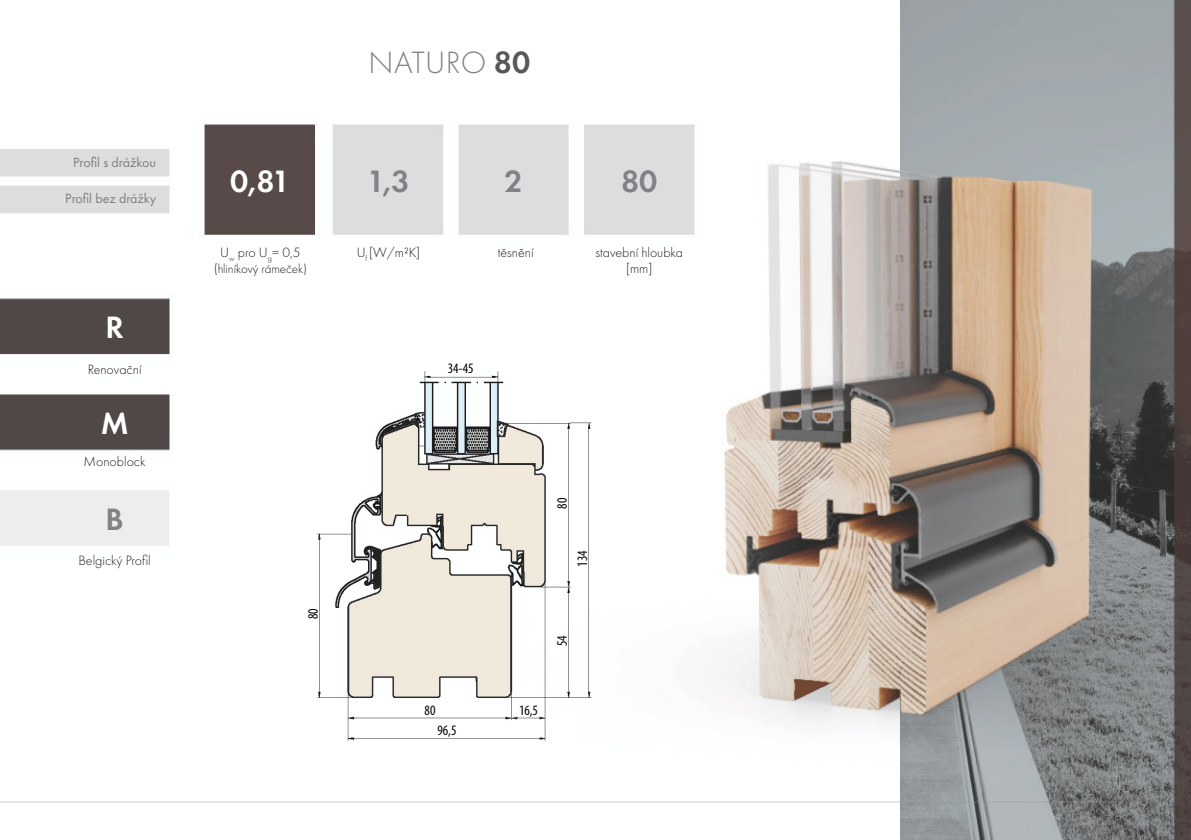
<style>
.page{position:relative;width:1191px;height:840px;background:#fff}
.page>*{position:absolute;margin:0;border:0;box-sizing:border-box;transform-origin:0 0}
.t1{font:300 32px "Futura PT";letter-spacing:.01em;color:#808285}
.t2{font:600 32px "Futura PT";color:#808285}
.t3{font:600 32px "Futura PT";color:#fff}
.t4{font:300 16px "Futura PT";color:#939598}
.t5{font:condensed 14.4px "Myriad Pro";color:#000001}
.t6{font:300 14px/16px "Futura PT";color:#231f20;text-align:center}
.t7{font:14px "Futura PT";color:#7d8082}
.t8{font:300 13px "Futura PT";color:#231f20}
.s1{font-weight:600;color:#57585a}
.s2{font-size:14px}
</style>
<div class="page">
<img style="left:0;top:0;width:1191px;height:839px">
<p class="t7" style="left:73px;top:154px;width:84px">Profil s drážkou</p>
<p class="t7" style="left:65px;top:190px;width:93px">Profil bez drážky</p>
<h1 class="t3" style="left:105px;top:307px;width:20px">R</h1>
<p class="t6" style="left:88px;top:361px;width:55px">Renovační</p>
<h1 class="t3" style="left:101px;top:402px;width:29px">M</h1>
<p class="t6" style="left:84px;top:453px;width:64px">Monoblock</p>
<h1 class="t2" style="left:106px;top:498px;width:20px">B</h1>
<p class="t6" style="left:78px;top:552px;width:74px">Belgický Profil</p>
<h1 class="t1" style="left:369px;top:45px;width:163px">NATURO <span class="s1">80</span></h1>
<h1 class="t3" style="left:230px;top:161px;width:62px">0,81</h1>
<h1 class="t2" style="left:504px;top:161px;width:20px">2</h1>
<h1 class="t2" style="left:367px;top:161px;width:44px">1,3</h1>
<h1 class="t2" style="left:621px;top:161px;width:38px">80</h1>
<p class="t6" style="left:220px;top:244px;width:82px">U<sub>w</sub> pro U<sub>g</sub>= 0,5</p>
<p class="t8" style="left:214px;top:261px;width:95px"><span class="s2">(</span>hliníkový rámeček)</p>
<p class="t6" style="left:357px;top:244px;width:65px">U<sub>f</sub> [W/m²K]</p>
<p class="t6" style="left:498px;top:244px;width:37px">těsnění</p>
<p class="t6" style="left:595px;top:244px;width:89px">stavební hloubka [mm]</p>
<p class="t5" style="left:448px;top:359px;width:27px">34-45</p>
<p class="t5" style="left:304px;top:619px;width:12px;rotate:-90deg">80</p>
<p class="t5" style="left:425px;top:700px;width:12px">80</p>
<p class="t5" style="left:437px;top:721px;width:21px">96,5</p>
<p class="t5" style="left:553px;top:508px;width:12px;rotate:-90deg">80</p>
<p class="t5" style="left:573px;top:566px;width:18px;rotate:-90deg">134</p>
<p class="t5" style="left:553px;top:645px;width:12px;rotate:-90deg">54</p>
<p class="t5" style="left:519px;top:700px;width:21px">16,5</p>
<p class="t4" style="left:1131px;top:791px;width:19px">93</p>
</div>
